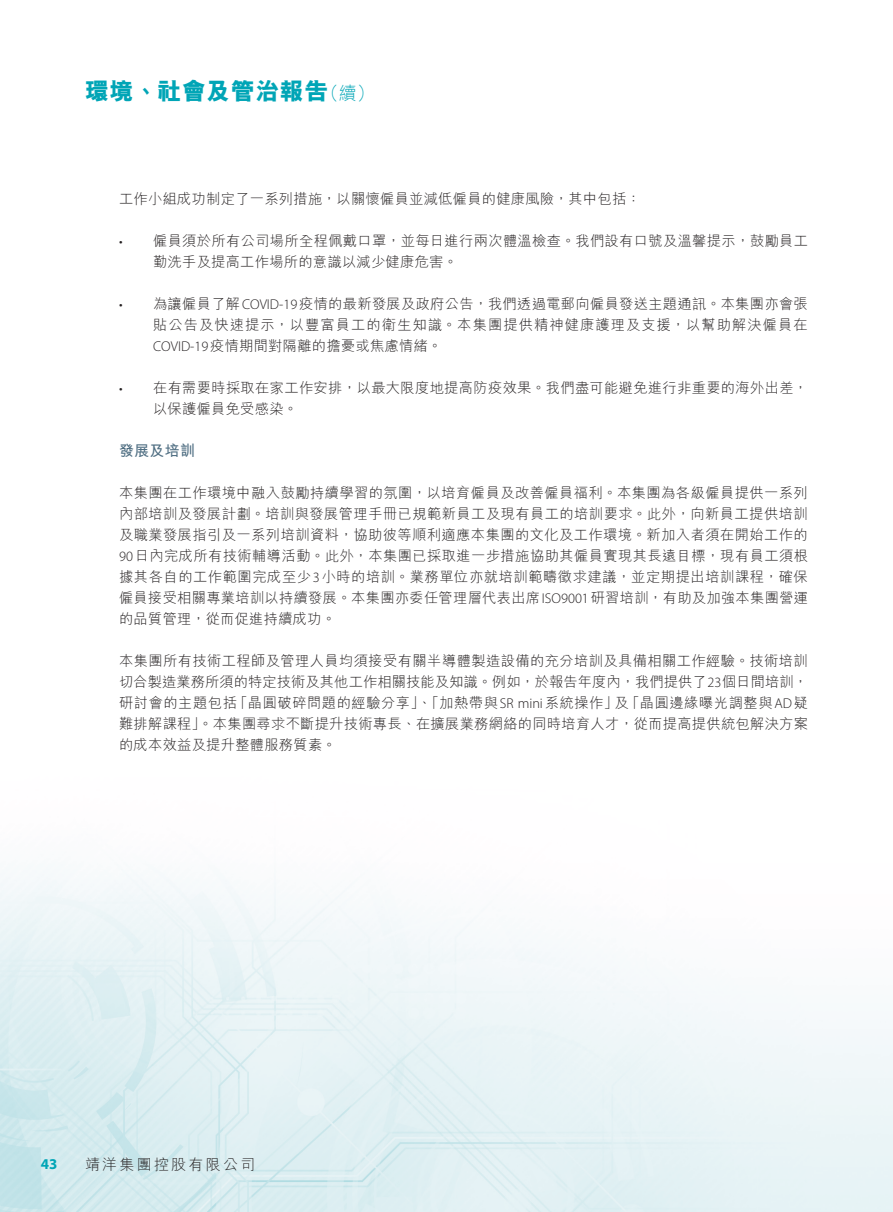
<style>
.page{position:relative;width:893px;height:1212px;background:#fff}
.page>*{position:absolute;margin:0;border:0;box-sizing:border-box;transform-origin:0 0}
.t1{font:800 24px "M Hei HK";letter-spacing:.02em;color:#00a5b6}
.t2{font:300 18px "M Hei HK";color:#00a5b6}
.t3{font:300 15px "M Hei HK";letter-spacing:.15em;color:#231f20}
._02_H2{font:700 15px "M Hei HK";letter-spacing:.02em;color:#4f6e82}
.t4{font:700 15px "Myriad Pro";color:#00a5b6}
._00_txt{font:300 14.25px/21px "M Hei HK";letter-spacing:.025em;color:#231f20;text-align:justify}
._00_txt-2{font:300 14.25px/21px "M Hei HK";letter-spacing:.075em;color:#231f20}
._00_txt-3{font:300 14.25px "Myriad Pro";color:#231f20}
.s1{font-family:"Myriad Pro"}
</style>
<div class="page">
<img style="left:0;top:875px;width:893px;height:337px">
<h1 class="t1" style="left:85px;top:79px;width:245px">環境、社會及管治報告</h1>
<p class="t2" style="left:321px;top:84px;width:56px">（續(</p>
<p class="_00_txt" style="left:119px;top:188px;width:523px">工作小組成功制定了一系列措施，以關懷僱員並減低僱員的健康風險，其中包括：</p>
<p class="_00_txt" style="left:153px;top:230px;width:657px">僱員須於所有公司場所全程佩戴口罩，並每日進行兩次體溫檢查。我們設有口號及溫馨提示，鼓勵員工</p>
<p class="_00_txt-3" style="left:119px;top:233px;width:5px">•</p>
<p class="_00_txt-3" style="left:119px;top:296px;width:5px">•</p>
<p class="_00_txt-3" style="left:119px;top:380px;width:5px">•</p>
<p class="_00_txt" style="left:153px;top:251px;width:306px">勤洗手及提高工作場所的意識以減少健康危害。</p>
<p class="_00_txt" style="left:153px;top:293px;width:656px">為讓僱員了解<span class="s1">COVID-19</span>疫情的最新發展及政府公告，我們透過電郵向僱員發送主題通訊。本集團亦會張</p>
<p class="_00_txt-2" style="left:153px;top:314px;width:656px">貼公告及快速提示，以豐富員工的衛生知識。本集團提供精神健康護理及支援，以幫助解決僱員在<br><span class="s1">COVID-19</span>疫情期間對隔離的擔憂或焦慮情緒。</p>
<p class="_00_txt" style="left:153px;top:377px;width:656px">在有需要時採取在家工作安排，以最大限度地提高防疫效果。我們盡可能避免進行非重要的海外出差，</p>
<p class="_00_txt" style="left:153px;top:398px;width:146px">以保護僱員免受感染。</p>
<p class="_02_H2" style="left:119px;top:440px;width:78px">發展及培訓</p>
<p class="_00_txt" style="left:119px;top:482px;width:690px">本集團在工作環境中融入鼓勵持續學習的氛圍，以培育僱員及改善僱員福利。本集團為各級僱員提供一系列內部培訓及發展計劃。培訓與發展管理手冊已規範新員工及現有員工的培訓要求。此外，向新員工提供培訓及職業發展指引及一系列培訓資料，協助彼等順利適應本集團的文化及工作環境。新加入者須在開始工作的<span class="s1">90</span>日內完成所有技術輔導活動。此外，本集團已採取進一步措施協助其僱員實現其長遠目標，現有員工須根據其各自的工作範圍完成至少<span class="s1">3</span>小時的培訓。業務單位亦就培訓範疇徵求建議，並定期提出培訓課程，確保僱員接受相關專業培訓以持續發展。本集團亦委任管理層代表出席<span class="s1">ISO9001</span>研習培訓，有助及加強本集團營運的品質管理，從而促進持續成功。</p>
<p class="_00_txt" style="left:119px;top:650px;width:690px;text-align:right">本集團所有技術工程師及管理人員均須接受有關半導體製造設備的充分培訓及具備相關工作經驗。技術培訓切合製造業務所須的特定技術及其他工作相關技能及知識。例如，於報告年度內，我們提供了<span class="s1">23</span>個日間培訓，「晶圓邊緣曝光調整與<span class="s1">AD</span>疑</p>
<p class="_00_txt" style="left:119px;top:692px;width:690px;text-align:left">研討會的主題包括<br>難排解課程」。本集團尋求不斷提升技術專長、在擴展業務網絡的同時培育人才，從而提高提供統包解決方案的成本效益及提升整體服務質素。</p>
<p class="_00_txt" style="left:233px;top:692px;width:386px">「晶圓破碎問題的經驗分享」、「加熱帶與<span class="s1">SR mini</span>系統操作」</p>
<p class="_00_txt" style="left:615px;top:692px;width:16px">及</p>
<p class="t4" style="left:41px;top:1154px;width:18px">43</p>
<p class="t3" style="left:85px;top:1157px;width:172px">靖洋集團控股有限公司</p>
</div>
